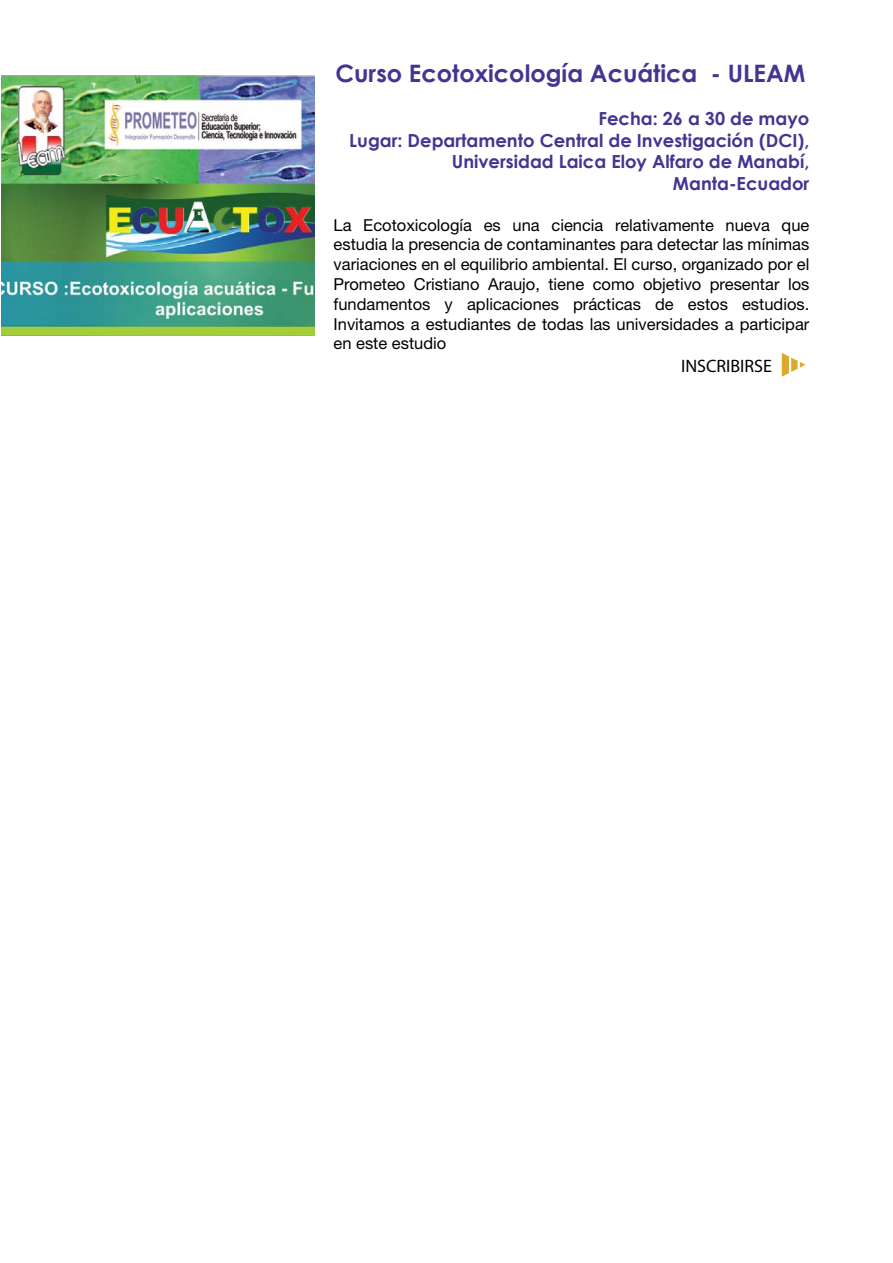
<style>
.page{position:relative;width:893px;height:1263px;background:#fff}
.page>*{position:absolute;margin:0;border:0;box-sizing:border-box;transform-origin:0 0}
.t1{font:700 24px "Century Gothic";color:#453491}
.t2{font:700 18px/21.6px "Century Gothic";color:#453491;text-align:right}
.t3{font:800 18px "Franklin Gothic";color:#000}
.t4{font:16.5px/19.8px "Helvetica Neue LT Std";color:#000;text-align:justify}
</style>
<div class="page">
<svg style="left:782px;top:353px;width:23px;height:24px"></svg>
<img style="left:2px;top:75px;width:312px;height:260px">
<h1 class="t1" style="left:336px;top:58px;width:471px">Curso Ecotoxicología Acuática - ULEAM</h1>
<p class="t2" style="left:349px;top:108px;width:462px">Fecha: 26 a 30 de mayo<br>Lugar: Departamento Central de Investigación (DCI),<br>Universidad Laica Eloy Alfaro de Manabí,<br>Manta-Ecuador</p>
<p class="t4" style="left:334px;top:215px;width:477px">La Ecotoxicología es una ciencia relativamente nueva que estudia la presencia de contaminantes para detectar las mínimas variaciones en el equilibrio ambiental. El curso, organizado por el Prometeo Cristiano Araujo, tiene como objetivo presentar los fundamentos y aplicaciones prácticas de estos estudios.<br>Invitamos a estudiantes de todas las universidades a participar en este estudio</p>
<p class="t3" style="left:681px;top:355px;width:92px">INSCRIBIRSE</p>
</div>
